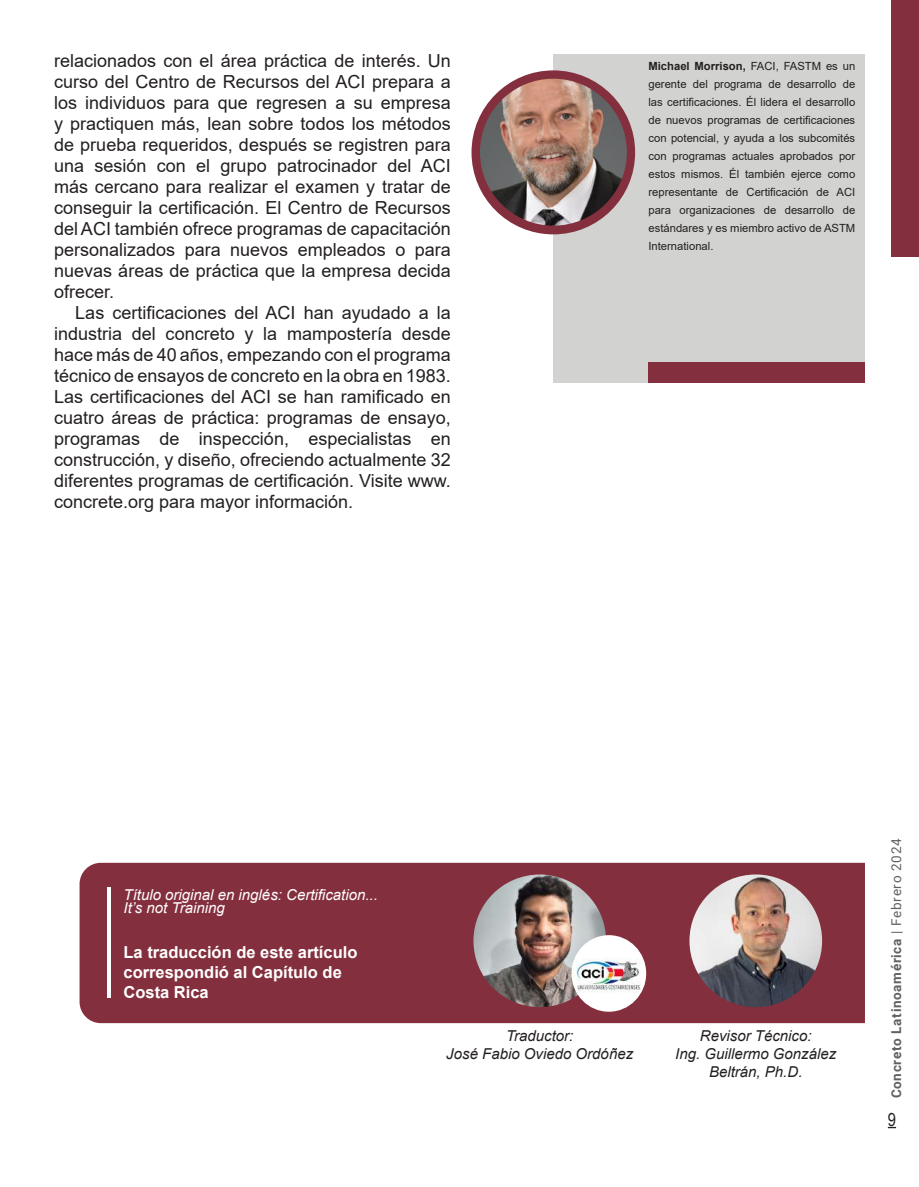
<style>
.page{position:relative;width:919px;height:1187px;background:#fff}
.page>*{position:absolute;margin:0;border:0;box-sizing:border-box;transform-origin:0 0}
.t1{font:18px/21px "Arial";color:#231f20;text-align:justify}
.t2{font:18px "Arial Narrow";color:#231f20}
.t3{font:700 16.5px/19.8px "Arial";color:#fff}
.t4{font:italic 15px/18px "Arial";color:#231f20;text-align:center}
.t5{font:italic 15px/13.5px "Arial";color:#fff}
.t6{font:700 13.5px "Roboto";letter-spacing:.05em;color:#616164}
.t7{font:11.25px/18px "Arial";color:#231f20;text-align:justify}
.s1{font-weight:700}
.s2{font-weight:400}
</style>
<div class="page">
<svg style="left:887px;top:1126px;width:9px;height:2px"></svg>
<div style="left:891px;top:0;width:27px;height:256px;background:#842f3d"></div>
<div style="left:553px;top:54px;width:311px;height:329px;background:#d2d3d0"></div>
<div style="left:471px;top:70px;width:164px;height:164px;background:#842f3d;border-radius:50%"></div>
<img style="left:480px;top:79px;width:146px;height:147px;border-radius:73px">
<div style="left:648px;top:362px;width:216px;height:21px;background:#842f3d"></div>
<div style="left:80px;top:862px;width:784px;height:161px;background:#842f3d"></div>
<img style="left:473px;top:874px;width:133px;height:133px;border-radius:66px">
<img style="left:689px;top:874px;width:133px;height:133px;border-radius:66px">
<hr style="left:107px;top:887px;width:4px;height:110px;background:#fff">
<img style="left:571px;top:935px;width:75px;height:76px">
<p class="t1" style="left:54px;top:50px;width:398px">relacionados con el área práctica de interés. Un curso del Centro de Recursos del ACI prepara a los individuos para que regresen a su empresa y practiquen más, lean sobre todos los métodos de prueba requeridos, después se registren para una sesión con el grupo patrocinador del ACI más cercano para realizar el examen y tratar de conseguir la certificación. El Centro de Recursos del ACI también ofrece programas de capacitación personalizados para nuevos empleados o para nuevas áreas de práctica que la empresa decida ofrecer.</p>
<p class="t1" style="left:54px;top:302px;width:398px;text-indent:21px">Las certificaciones del ACI han ayudado a la industria del concreto y la mampostería desde hace más de 40 años, empezando con el programa técnico de ensayos de concreto en la obra en 1983.<br>Las certificaciones del ACI se han ramificado en cuatro áreas de práctica: programas de ensayo, programas de inspección, especialistas en construcción, y diseño, ofreciendo actualmente 32 diferentes programas de certificación. Visite www. concrete.org para mayor información.</p>
<p class="t7" style="left:648px;top:57px;width:208px"><span class="s1">Michael Morrison,</span> FACI, FASTM es un gerente del programa de desarrollo de las certificaciones. Él lidera el desarrollo de nuevos programas de certificaciones con potencial, y ayuda a los subcomités con programas actuales aprobados por estos mismos. Él también ejerce como representante de Certificación de ACI para organizaciones de desarrollo de estándares y es miembro activo de ASTM International.</p>
<p class="t5" style="left:123px;top:888px;width:256px">Título original en inglés: Certification...<br>It’s not Training</p>
<p class="t3" style="left:123px;top:942px;width:235px">La traducción de este artículo correspondió al Capítulo de<br>Costa Rica</p>
<p class="t4" style="left:446px;top:1027px;width:188px">Traductor:<br>José Fabio Oviedo Ordóñez</p>
<p class="t4" style="left:675px;top:1027px;width:162px">Revisor Técnico:<br>Ing. Guillermo González<br>Beltrán, Ph.D.</p>
<p class="t6" style="left:886px;top:1098px;width:261px;rotate:-90deg">Concreto Latinoamérica <span class="s2">| Febrero 2024</span></p>
<p class="t2" style="left:887px;top:1105px;width:10px">9</p>
</div>
